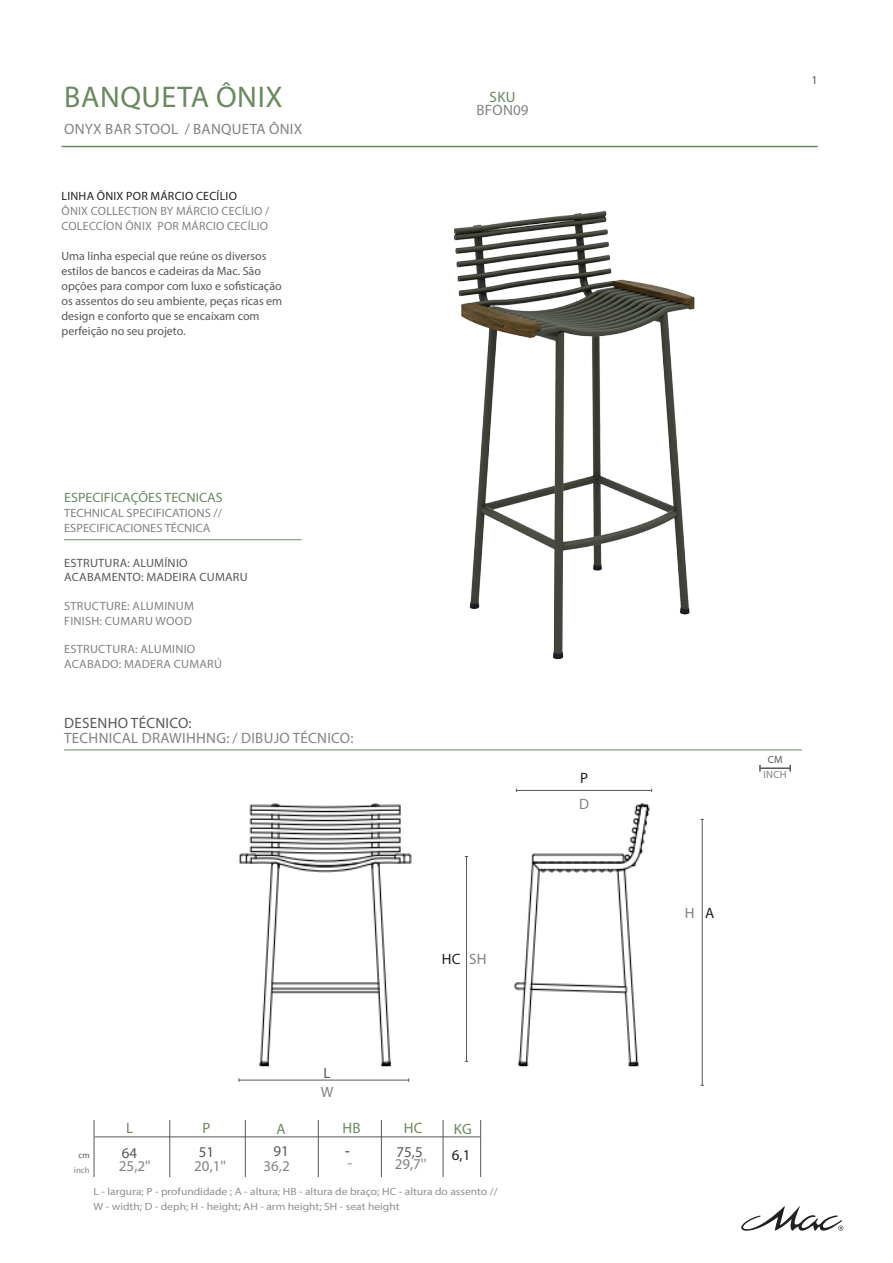
<style>
.page{position:relative;width:893px;height:1263px;background:#fff}
.page>*{position:absolute;margin:0;border:0;box-sizing:border-box;transform-origin:0 0}
.text{font:30px "Myriad Pro";letter-spacing:.02em;color:#69895e}
.text-2{font:15px "Myriad Pro";letter-spacing:.02em;color:#808285}
.text-3{font:15px "Myriad Pro";letter-spacing:.02em;color:#57585a}
.text-4{font:15px "Myriad Pro";letter-spacing:.02em;color:#69895e}
.text-5{font:15px "Myriad Pro";color:#231f20}
.t1{font:13.5px "Myriad Pro";color:#69895e;scale:1.04 1}
.text-6{font:12px "Myriad Pro";color:#57585a}
.text-7{font:12px "Myriad Pro";letter-spacing:.02em;color:#808285}
.text-8{font:12px "Myriad Pro";color:#808285;scale:1.04 1}
.text-9{font:12px "Myriad Pro";letter-spacing:.02em;color:#57585a}
.text-10{font:12px "Myriad Pro";letter-spacing:.02em;color:#231f20}
.t2{font:10.5px "Myriad Pro";color:#8d8f92;scale:1.1 1}
.text-11{font:10.5px "Myriad Pro";color:#808285}
.text-12{font:10.5px "Myriad Pro";color:#57585a}
.text-13{font:8.7px "Myriad Pro";color:#808285}
.text-14{font:8.7px "Myriad Pro";color:#57585a}
</style>
<div class="page">
<img style="left:239px;top:803px;width:411px;height:264px">
<hr style="left:62px;top:146px;width:756px;height:1px;background:#69895e">
<svg style="left:741px;top:1206px;width:102px;height:25px"></svg>
<hr style="left:64px;top:750px;width:738px;height:1px;background:#69895e">
<hr style="left:64px;top:539px;width:237px;height:1px;background:#69895e">
<hr style="left:239px;top:1080px;width:170px;height:1px;background:#57585a">
<hr style="left:702px;top:819px;width:1px;height:266px;background:#57585a">
<hr style="left:516px;top:790px;width:136px;height:1px;background:#57585a">
<hr style="left:760px;top:767px;width:30px;height:2px;background:#57585a">
<hr style="left:94px;top:1136px;width:386px;height:1px;background:#57585a">
<hr style="left:169px;top:1120px;width:1px;height:57px;background:#57585a">
<hr style="left:245px;top:1120px;width:1px;height:57px;background:#57585a">
<hr style="left:318px;top:1120px;width:1px;height:57px;background:#57585a">
<hr style="left:94px;top:1120px;width:1px;height:57px;background:#57585a">
<hr style="left:381px;top:1120px;width:1px;height:57px;background:#57585a">
<hr style="left:443px;top:1120px;width:1px;height:57px;background:#57585a">
<hr style="left:480px;top:1120px;width:1px;height:57px;background:#57585a">
<hr style="left:466px;top:856px;width:1px;height:205px;background:#57585a">
<img style="left:453px;top:211px;width:242px;height:449px">
<p class="text" style="left:64px;top:79px;width:220px">BANQUETA ÔNIX</p>
<p class="text-2" style="left:64px;top:120px;width:240px">ONYX BAR STOOL / BANQUETA ÔNIX</p>
<p class="text-10" style="left:62px;top:188px;width:177px">LINHA ÔNIX POR MÁRCIO CECÍLIO</p>
<p class="text-7" style="left:62px;top:203px;width:209px">ÔNIX COLLECTION BY MÁRCIO CECÍLIO /</p>
<p class="text-7" style="left:62px;top:218px;width:208px">COLECCÍON ÔNIX POR MÁRCIO CECÍLIO</p>
<p class="text-6" style="left:62px;top:248px;width:207px">Uma linha especial que reúne os diversos</p>
<p class="text-6" style="left:62px;top:263px;width:201px">estilos de bancos e cadeiras da Mac. São</p>
<p class="text-6" style="left:62px;top:278px;width:222px">opções para compor com luxo e sofisticação</p>
<p class="text-6" style="left:62px;top:293px;width:222px">os assentos do seu ambiente, peças ricas em</p>
<p class="text-6" style="left:62px;top:308px;width:200px">design e conforto que se encaixam com</p>
<p class="text-6" style="left:62px;top:323px;width:126px">perfeição no seu projeto.</p>
<p class="text-4" style="left:490px;top:88px;width:27px">SKU</p>
<p class="text-2" style="left:476px;top:101px;width:54px">BFON09</p>
<p class="t1" style="left:64px;top:489px;width:154px">ESPECIFICAÇÕES TECNICAS</p>
<p class="text-8" style="left:64px;top:506px;width:153px">TECHNICAL SPECIFICATIONS //</p>
<p class="text-8" style="left:64px;top:521px;width:142px">ESPECIFICACIONES TÉCNICA</p>
<p class="text-9" style="left:64px;top:556px;width:125px">ESTRUTURA: ALUMÍNIO</p>
<p class="text-9" style="left:64px;top:570px;width:185px">ACABAMENTO: MADEIRA CUMARU</p>
<p class="text-7" style="left:64px;top:599px;width:131px">STRUCTURE: ALUMINUM</p>
<p class="text-7" style="left:64px;top:613px;width:129px">FINISH: CUMARU WOOD</p>
<p class="text-7" style="left:64px;top:642px;width:133px">ESTRUCTURA: ALUMINIO</p>
<p class="text-7" style="left:64px;top:656px;width:159px">ACABADO: MADERA CUMARÚ</p>
<p class="text-3" style="left:64px;top:714px;width:129px">DESENHO TÉCNICO:</p>
<p class="text-2" style="left:64px;top:729px;width:291px">TECHNICAL DRAWIHHNG: / DIBUJO TÉCNICO:</p>
<p class="text-3" style="left:324px;top:1064px;width:9px">L</p>
<p class="text-2" style="left:321px;top:1082px;width:14px">W</p>
<p class="text-5" style="left:442px;top:949px;width:20px">HC</p>
<p class="text-2" style="left:469px;top:949px;width:19px">SH</p>
<p class="text-4" style="left:342px;top:1118px;width:20px">HB</p>
<p class="text-4" style="left:404px;top:1118px;width:20px">HC</p>
<p class="text-5" style="left:345px;top:1143px;width:6px">-</p>
<p class="text-2" style="left:348px;top:1154px;width:6px">-</p>
<p class="text-4" style="left:203px;top:1118px;width:9px">P</p>
<p class="text-3" style="left:199px;top:1143px;width:17px">51</p>
<p class="text-4" style="left:126px;top:1119px;width:9px">L</p>
<p class="text-3" style="left:122px;top:1143px;width:17px">64</p>
<p class="text-4" style="left:454px;top:1120px;width:19px">KG</p>
<p class="text-5" style="left:452px;top:1146px;width:20px">6,1</p>
<p class="text-4" style="left:276px;top:1120px;width:11px">A</p>
<p class="text-3" style="left:273px;top:1141px;width:17px">91</p>
<p class="text-3" style="left:397px;top:1143px;width:28px">75,5</p>
<p class="text-2" style="left:395px;top:1155px;width:33px">29,7''</p>
<p class="text-14" style="left:78px;top:1149px;width:13px">cm</p>
<p class="text-13" style="left:74px;top:1164px;width:17px">inch</p>
<p class="text-2" style="left:119px;top:1157px;width:33px">25,2''</p>
<p class="text-2" style="left:194px;top:1157px;width:33px">20,1''</p>
<p class="text-2" style="left:264px;top:1157px;width:28px">36,2</p>
<p class="t2" style="left:94px;top:1185px;width:369px">L - largura; P - profundidade ; A - altura; HB - altura de braço; HC - altura do assento //</p>
<p class="t2" style="left:94px;top:1200px;width:280px">W - width; D - deph; H - height; AH - arm height; SH - seat height</p>
<p class="text-5" style="left:580px;top:769px;width:9px">P</p>
<p class="text-2" style="left:579px;top:794px;width:11px">D</p>
<p class="text-6" style="left:811px;top:72px;width:8px">1</p>
<p class="text-12" style="left:768px;top:752px;width:16px">CM</p>
<p class="text-11" style="left:764px;top:768px;width:24px">INCH</p>
<p class="text-2" style="left:685px;top:904px;width:11px">H</p>
<p class="text-5" style="left:705px;top:904px;width:11px">A</p>
</div>
